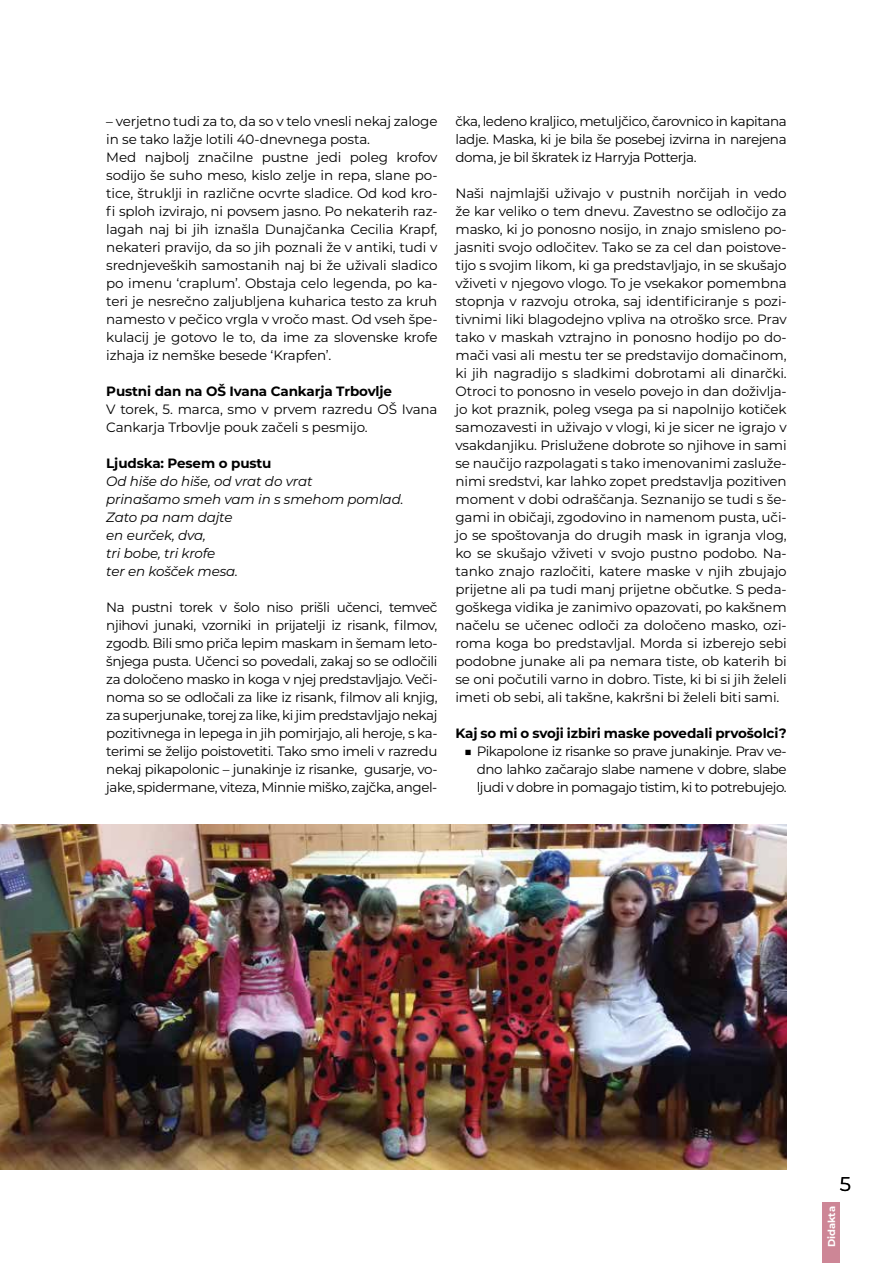
<style>
.page{position:relative;width:893px;height:1263px;background:#fff}
.page>*{position:absolute;margin:0;border:0;box-sizing:border-box;transform-origin:0 0}
.t1{font:19.8px "Montserrat";color:#000}
.t2{font:13.5px/18px "Montserrat";letter-spacing:-.01em;color:#000;text-align:justify}
.t3{font:italic 13.5px/18px "Montserrat";letter-spacing:-.01em;color:#000}
.t4{font:700 13.5px "Montserrat";letter-spacing:-.01em;color:#000}
.t5{font:700 9.9px "Montserrat";color:#fff}
</style>
<div class="page">
<div style="left:823px;top:1203px;width:17px;height:60px;background:#cd8696"></div>
<img style="left:0;top:825px;width:787px;height:344px">
<p class="t2" style="left:106px;top:112px;width:333px;text-align:left">– verjetno tudi za to, da so v telo vnesli nekaj zaloge in se tako lažje lotili 40-dnevnega posta.<br>Med najbolj značilne pustne jedi poleg krofov sodijo še suho meso, kislo zelje in repa, slane po&shy;tice, štruklji in različne ocvrte sladice. Od kod kro&shy;fi sploh izvirajo, ni povsem jasno. Po nekaterih raz&shy;lagah naj bi jih iznašla Dunajčanka Cecilia Krapf, nekateri pravijo, da so jih poznali že v antiki, tudi v srednjeveških samostanih naj bi že uživali sladico po imenu ‘craplum’. Obstaja celo legenda, po ka&shy;teri je nesrečno zaljubljena kuharica testo za kruh namesto v pečico vrgla v vročo mast. Od vseh špe&shy;kulacij je gotovo le to, da ime za slovenske krofe izhaja iz nemške besede ‘Krapfen’.</p>
<p class="t4" style="left:106px;top:381px;width:287px">Pustni dan na OŠ Ivana Cankarja Trbovlje</p>
<p class="t2" style="left:106px;top:400px;width:333px">V torek, 5. marca, smo v prvem razredu OŠ Ivana<br>Cankarja Trbovlje pouk začeli s pesmijo.</p>
<p class="t4" style="left:106px;top:453px;width:167px">Ljudska: Pesem o pustu</p>
<p class="t3" style="left:106px;top:472px;width:299px">Od hiše do hiše, od vrat do vrat<br>prinašamo smeh vam in s smehom pomlad.<br>Zato pa nam dajte<br>en eurček, dva,<br>tri bobe, tri krofe<br>ter en košček mesa.</p>
<p class="t2" style="left:106px;top:598px;width:333px">Na pustni torek v šolo niso prišli učenci, temveč njihovi junaki, vzorniki in prijatelji iz risank, filmov, zgodb. Bili smo priča lepim maskam in šemam leto&shy;šnjega pusta. Učenci so povedali, zakaj so se odločili za določeno masko in koga v njej predstavljajo. Veči&shy;noma so se odločali za like iz risank, filmov ali knjig, za superjunake, torej za like, ki jim predstavljajo nekaj pozitivnega in lepega in jih pomirjajo, ali heroje, s ka&shy;terimi se želijo poistovetiti. Tako smo imeli v razredu nekaj pikapolonic – junakinje iz risanke, gusarje, vo&shy;jake, spidermane, viteza, Minnie miško, zajčka, angel-</p>
<p class="t2" style="left:455px;top:112px;width:333px">čka, ledeno kraljico, metuljčico, čarovnico in kapitana ladje. Maska, ki je bila še posebej izvirna in narejena doma, je bil škratek iz Harryja Potterja.</p>
<p class="t2" style="left:455px;top:184px;width:333px">Naši najmlajši uživajo v pustnih norčijah in vedo že kar veliko o tem dnevu. Zavestno se odločijo za masko, ki jo ponosno nosijo, in znajo smisleno po&shy;jasniti svojo odločitev. Tako se za cel dan poistove&shy;tijo s svojim likom, ki ga predstavljajo, in se skušajo vživeti v njegovo vlogo. To je vsekakor pomembna stopnja v razvoju otroka, saj identificiranje s pozi&shy;tivnimi liki blagodejno vpliva na otroško srce. Prav tako v maskah vztrajno in ponosno hodijo po do&shy;mači vasi ali mestu ter se predstavijo domačinom, ki jih nagradijo s sladkimi dobrotami ali dinarčki.<br>Otroci to ponosno in veselo povejo in dan doživlja&shy;jo kot praznik, poleg vsega pa si napolnijo kotiček samozavesti in uživajo v vlogi, ki je sicer ne igrajo v vsakdanjiku. Prislužene dobrote so njihove in sami se naučijo razpolagati s tako imenovanimi zasluže&shy;nimi sredstvi, kar lahko zopet predstavlja pozitiven moment v dobi odraščanja. Seznanijo se tudi s še&shy;gami in običaji, zgodovino in namenom pusta, uči&shy;jo se spoštovanja do drugih mask in igranja vlog, ko se skušajo vživeti v svojo pustno podobo. Na&shy;tanko znajo razločiti, katere maske v njih zbujajo prijetne ali pa tudi manj prijetne občutke. S peda&shy;goškega vidika je zanimivo opazovati, po kakšnem načelu se učenec odloči za določeno masko, ozi&shy;roma koga bo predstavljal. Morda si izberejo sebi podobne junake ali pa nemara tiste, ob katerih bi se oni počutili varno in dobro. Tiste, ki bi si jih želeli imeti ob sebi, ali takšne, kakršni bi želeli biti sami.</p>
<p class="t4" style="left:455px;top:723px;width:333px">Kaj so mi o svoji izbiri maske povedali prvošolci?</p>
<p class="t2" style="left:477px;top:742px;width:311px;text-indent:-13px">■ Pikapolone iz risanke so prave junakinje. Prav ve&shy;dno lahko začarajo slabe namene v dobre, slabe ljudi v dobre in pomagajo tistim, ki to potrebujejo.</p>
<h1 class="t1" style="left:840px;top:1170px;width:13px">5</h1>
<p class="t5" style="left:824px;top:1247px;width:43px;rotate:-90deg">Didakta</p>
</div>
